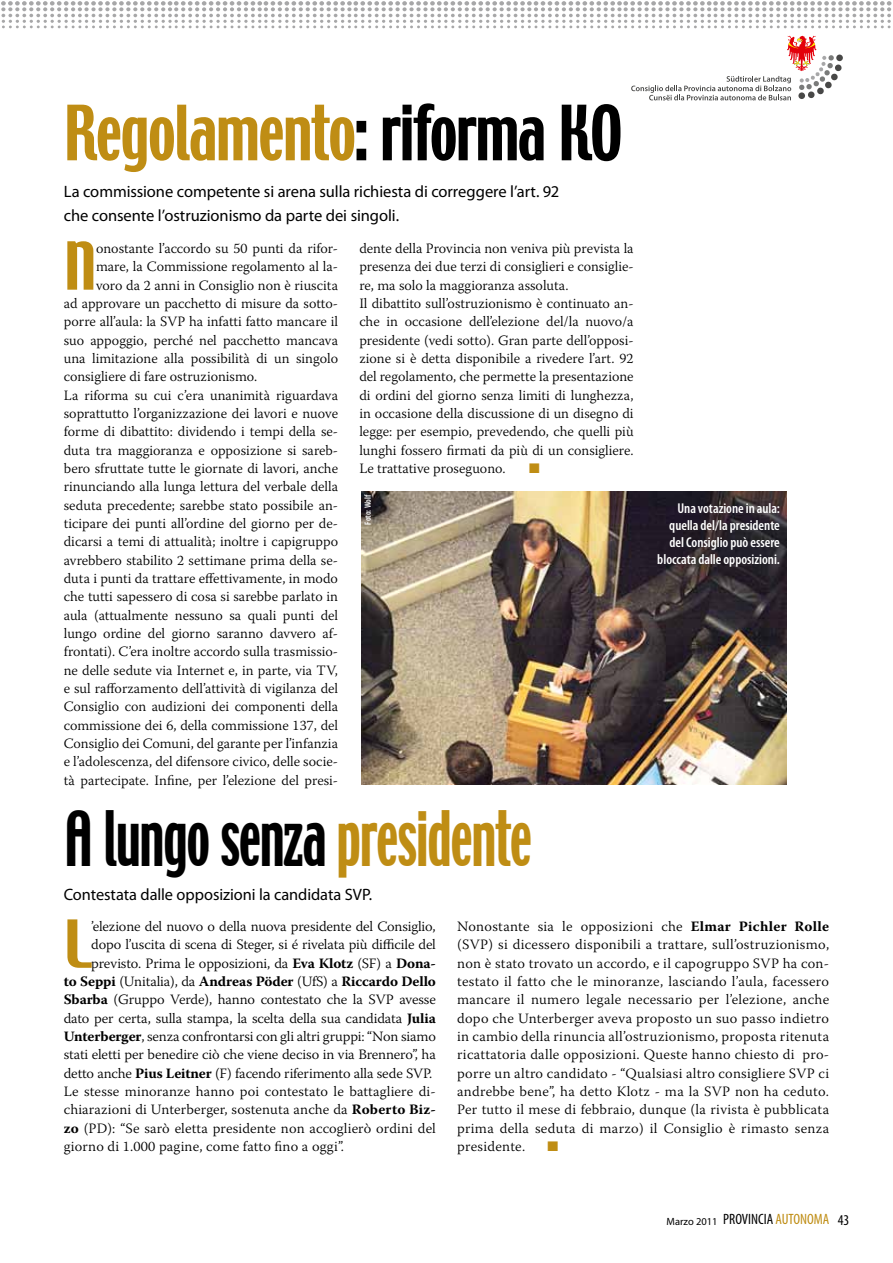
<style>
.page{position:relative;width:893px;height:1263px;background:#fff}
.page>*{position:absolute;margin:0;border:0;box-sizing:border-box;transform-origin:0 0}
.t1{font:67.5px "Techno";letter-spacing:-.02em;color:#bf8d14;scale:.86 1}
.t2{font:67.5px "Techno";letter-spacing:-.02em;color:#000;scale:.73 1}
.t3{font:58.65px "Techno";color:#bf8d14}
.t4{font:16.5px/24px "Myriad Pro";letter-spacing:-.005em;color:#000}
.t5{font:condensed 15px "Myriad Pro";color:#000}
.t6{font:300 14.25px/18.3px "Warnock Pro";color:#000}
.t7{font:600 condensed 14.25px/17.1px "Myriad Pro";color:#fff;text-align:right}
.t8{font:700 14.25px "Warnock Pro";letter-spacing:-.01em;color:#000}
.t9{font:13.8px "Zapf Dingbats ITC";color:#bf8d14}
.t10{font:600 condensed 9px "Myriad Pro";letter-spacing:-.005em;color:#fff}
.s1{color:#000}
.s2{color:#bf8d14}
.s3{font-weight:700}
.s4{font-weight:300}
.s5{font-stretch:normal;font-size:10.5px}
</style>
<div class="page">
<svg style="left:1px;top:1px;width:890px;height:27px"></svg>
<svg style="left:631px;top:36px;width:211px;height:64px"></svg>
<img style="left:361px;top:491px;width:425px;height:293px">
<h1 class="t1" style="left:64px;top:87px;width:651px">Regolamento<span class="s1">: riforma KO</span></h1>
<p class="t4" style="left:64px;top:180px;width:497px">La commissione competente si arena sulla richiesta di correggere l’art. 92 che consente l’ostruzionismo da parte dei singoli.</p>
<h2 class="t3" style="left:64px;top:226px;width:34px">N</h2>
<p class="t6" style="left:96px;top:239px;width:243px">onostante l’accordo su 50 punti da rifor-</p>
<p class="t6" style="left:96px;top:257px;width:244px">mare, la Commissione regolamento al la-</p>
<p class="t6" style="left:96px;top:276px;width:243px">voro da 2 anni in Consiglio non è riuscita</p>
<p class="t6" style="left:64px;top:294px;width:276px">ad approvare un pacchetto di misure da sotto-</p>
<p class="t6" style="left:64px;top:312px;width:276px">porre all’aula: la SVP ha infatti fatto mancare il</p>
<p class="t6" style="left:64px;top:331px;width:276px">suo appoggio, perché nel pacchetto mancava</p>
<p class="t6" style="left:64px;top:349px;width:276px">una limitazione alla possibilità di un singolo</p>
<p class="t6" style="left:64px;top:367px;width:195px">consigliere di fare ostruzionismo.</p>
<p class="t6" style="left:64px;top:386px;width:276px">La riforma su cui c’era unanimità riguardava</p>
<p class="t6" style="left:64px;top:404px;width:276px">soprattutto l’organizzazione dei lavori e nuove</p>
<p class="t6" style="left:64px;top:422px;width:276px">forme di dibattito: dividendo i tempi della se-</p>
<p class="t6" style="left:64px;top:441px;width:276px">duta tra maggioranza e opposizione si sareb-</p>
<p class="t6" style="left:64px;top:459px;width:276px">bero sfruttate tutte le giornate di lavori, anche</p>
<p class="t6" style="left:64px;top:477px;width:276px">rinunciando alla lunga lettura del verbale della</p>
<p class="t6" style="left:64px;top:495px;width:276px">seduta precedente; sarebbe stato possibile an-</p>
<p class="t6" style="left:64px;top:514px;width:276px">ticipare dei punti all’ordine del giorno per de-</p>
<p class="t6" style="left:64px;top:532px;width:276px">dicarsi a temi di attualità; inoltre i capigruppo</p>
<p class="t6" style="left:64px;top:550px;width:276px">avrebbero stabilito 2 settimane prima della se-</p>
<p class="t6" style="left:64px;top:569px;width:276px">duta i punti da trattare effettivamente, in modo</p>
<p class="t6" style="left:64px;top:587px;width:276px">che tutti sapessero di cosa si sarebbe parlato in</p>
<p class="t6" style="left:64px;top:605px;width:276px">aula (attualmente nessuno sa quali punti del</p>
<p class="t6" style="left:64px;top:624px;width:276px">lungo ordine del giorno saranno davvero af-</p>
<p class="t6" style="left:64px;top:642px;width:276px">frontati). C’era inoltre accordo sulla trasmissio-</p>
<p class="t6" style="left:64px;top:660px;width:276px">ne delle sedute via Internet e, in parte, via TV,</p>
<p class="t6" style="left:64px;top:679px;width:276px">e sul rafforzamento dell’attività di vigilanza del</p>
<p class="t6" style="left:64px;top:697px;width:276px">Consiglio con audizioni dei componenti della</p>
<p class="t6" style="left:64px;top:715px;width:276px">commissione dei 6, della commissione 137, del</p>
<p class="t6" style="left:64px;top:734px;width:276px">Consiglio dei Comuni, del garante per l’infanzia</p>
<p class="t6" style="left:64px;top:752px;width:276px">e l’adolescenza, del difensore civico, delle socie-</p>
<p class="t6" style="left:64px;top:770px;width:276px">tà partecipate. Infine, per l’elezione del presi-</p>
<p class="t6" style="left:359px;top:239px;width:276px">dente della Provincia non veniva più prevista la presenza dei due terzi di consiglieri e consiglie&shy;re, ma solo la maggioranza assoluta.<br>Il dibattito sull’ostruzionismo è continuato an&shy;che in occasione dell’elezione del/la nuovo/a presidente (vedi sotto). Gran parte dell’opposi&shy;zione si è detta disponibile a rivedere l’art. 92 del regolamento, che permette la presentazione di ordini del giorno senza limiti di lunghezza, in occasione della discussione di un disegno di legge: per esempio, prevedendo, che quelli più lunghi fossero firmati da più di un consigliere.<br>Le trattative proseguono.</p>
<p class="t9" style="left:529px;top:462px;width:12px">■</p>
<p class="t10" style="left:362px;top:524px;width:32px;rotate:-90deg">Foto:Wolf</p>
<h1 class="t2" style="left:65px;top:792px;width:642px">A lungo senza <span class="s2">presidente</span></h1>
<p class="t4" style="left:64px;top:882px;width:310px">Contestata dalle opposizioni la candidata SVP.</p>
<p class="t7" style="left:657px;top:499px;width:124px">Unavotazionein aula: quella del/la presidente delConsiglio può essere bloccata dalle opposizioni.</p>
<h2 class="t3" style="left:64px;top:904px;width:30px">L</h2>
<p class="t6" style="left:91px;top:917px;width:346px">’elezione del nuovo o della nuova presidente del Consiglio,</p>
<p class="t6" style="left:91px;top:935px;width:346px">dopo l’uscita di scena di Steger, si é rivelata più difficile del</p>
<p class="t6" style="left:91px;top:954px;width:346px">previsto. Prima le opposizioni, da <span class="s3">Eva Klotz</span> (SF) a <span class="s3">Dona-</span></p>
<p class="t8" style="left:64px;top:973px;width:374px">to Seppi <span class="s4">(Unitalia), da</span> Andreas Pöder <span class="s4">(UfS) a</span> Riccardo Dello</p>
<p class="t6" style="left:64px;top:990px;width:374px"><span class="s3">Sbarba</span> (Gruppo Verde), hanno contestato che la SVP avesse</p>
<p class="t6" style="left:64px;top:1009px;width:374px">dato per certa, sulla stampa, la scelta della sua candidata <span class="s3">Julia</span></p>
<p class="t6" style="left:64px;top:1027px;width:374px"><span class="s3">Unterberger</span>, senza confrontarsi con gli altri gruppi: “Non siamo</p>
<p class="t6" style="left:64px;top:1045px;width:374px">stati eletti per benedire ciò che viene deciso in via Brennero”, ha</p>
<p class="t6" style="left:64px;top:1064px;width:370px">detto anche <span class="s3">Pius Leitner</span> (F) facendo riferimento alla sede SVP.</p>
<p class="t6" style="left:64px;top:1082px;width:374px">Le stesse minoranze hanno poi contestato le battagliere di-</p>
<p class="t6" style="left:64px;top:1100px;width:374px">chiarazioni di Unterberger, sostenuta anche da <span class="s3">Roberto Biz-</span></p>
<p class="t6" style="left:64px;top:1119px;width:374px"><span class="s3">zo</span> (PD): “Se sarò eletta presidente non accoglierò ordini del</p>
<p class="t6" style="left:64px;top:1137px;width:282px">giorno di 1.000 pagine, come fatto fino a oggi”.</p>
<p class="t6" style="left:457px;top:917px;width:374px;text-align:justify">Nonostante sia le opposizioni che <span class="s3">Elmar Pichler Rolle </span>(SVP) si dicessero disponibili a trattare, sull’ostruzionismo, non è stato trovato un accordo, e il capogruppo SVP ha con&shy;testato il fatto che le minoranze, lasciando l’aula, facessero mancare il numero legale necessario per l’elezione, anche dopo che Unterberger aveva proposto un suo passo indietro in cambio della rinuncia all’ostruzionismo, proposta ritenuta ricattatoria dalle opposizioni. Queste hanno chiesto di pro&shy;porre un altro candidato - “Qualsiasi altro consigliere SVP ci andrebbe bene”, ha detto Klotz - ma la SVP non ha ceduto.<br>Per tutto il mese di febbraio, dunque (la rivista è pubblicata prima della seduta di marzo) il Consiglio è rimasto senza presidente.</p>
<p class="t9" style="left:548px;top:1140px;width:12px">■</p>
<p class="t5" style="left:666px;top:1211px;width:184px"><span class="s5">Marzo 2011</span> PROVINCIA <span class="s2">AUTONOMA</span> 43</p>
</div>
